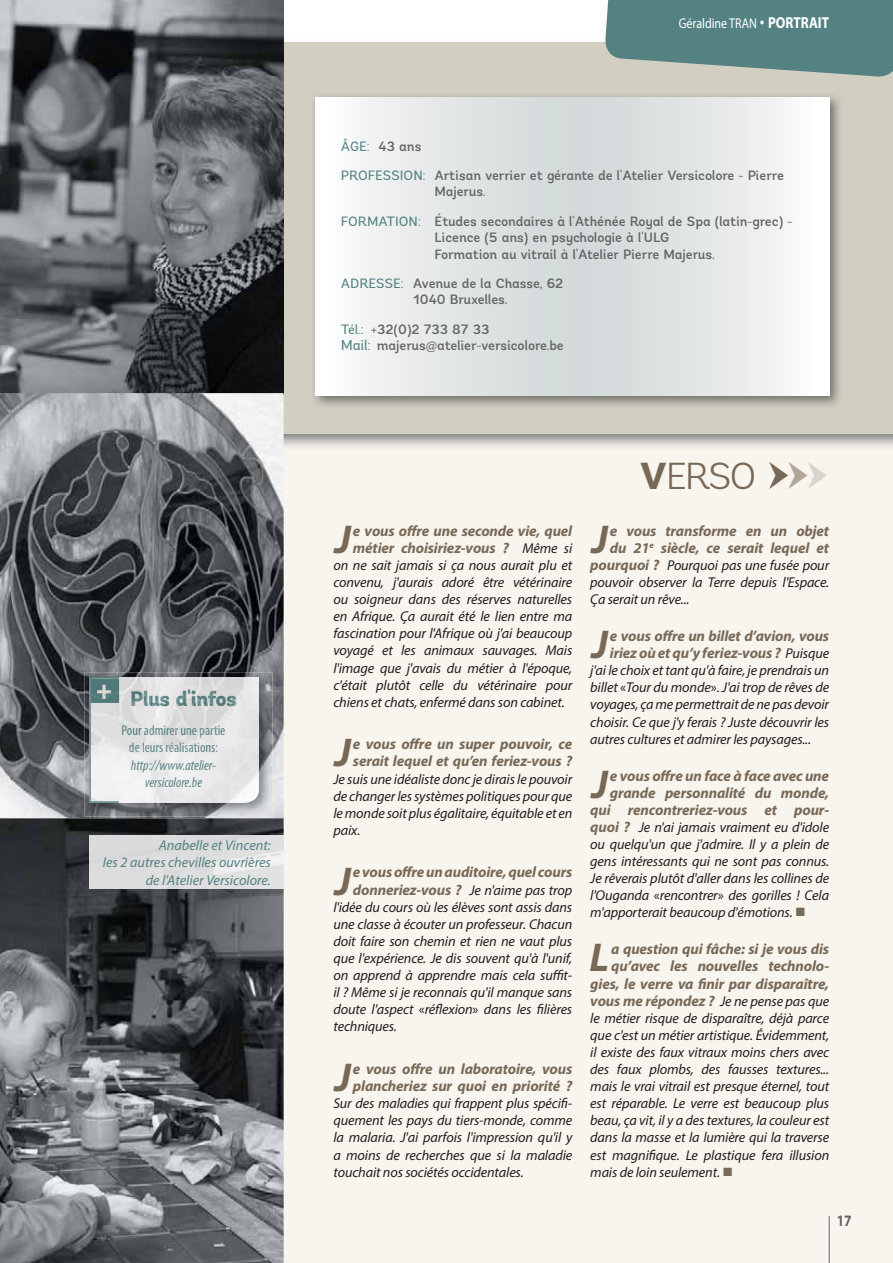
<style>
.page{position:relative;width:893px;height:1263px;background:#fff}
.page>*{position:absolute;margin:0;border:0;box-sizing:border-box;transform-origin:0 0}
.t1{font:italic 700 40.35px "Myriad Pro";color:#786956}
.t2{font:300 37.5px "Andes";color:#786956}
.t3{font:900 semi-expanded 27px "Myriad Pro";color:#d8d8d8}
.t4{font:800 21px "Andes";letter-spacing:-.035em;color:#598283}
.t5{font:700 15.9px "Myriad Pro";color:#636466;scale:.85 1}
.t6{font:italic 700 15px/17.1px "Myriad Pro";letter-spacing:-.01em;color:#786956}
.t7{font:italic 14.25px/17.1px "Myriad Pro";letter-spacing:-.01em;color:#231f20;text-align:justify}
.t8{font:condensed 14.25px/17.1px "Myriad Pro";color:#598283;text-align:center}
.t9{font:italic 14.25px/17.1px "Myriad Pro";color:#548282;text-align:right}
.t10{font:14.1px "Myriad Pro";color:#fff;scale:.85 1}
.t11{font:500 13.5px/16.5px "Andes";letter-spacing:-.005em;color:#636466}
.s1{color:#517878}
.s2{color:#567f7f}
.s3{color:#5b8383}
.s4{color:#557d7e}
.s5{color:#547c7c}
.s6{color:#5a8282}
.s7{color:#537a7a}
.s8{color:#527a7a}
.s9{color:#52797a}
.s10{color:#557d7d}
.s11{color:#588182}
.s12{color:#517879}
.s13{color:#537b7b}
.s14{color:#567e7f}
.s15{color:#577f80}
.s16{font-style:italic;color:#5d8586}
.s17{font-style:italic;color:#5c8586}
.s18{font-style:italic;color:#578080}
.s19{font-style:italic;color:#598282}
.s20{font-style:italic;color:#5d8686}
.s21{font-style:italic;color:#5a8384}
.s22{font-style:italic;color:#5d8585}
.s23{font-style:italic;color:#5b8484}
.s24{font-style:italic;color:#5a8383}
.s25{font-style:italic;color:#5d8787}
.s26{font-style:italic}
.s27{font-style:italic;color:#5c8485}
.s28{font-style:italic;color:#5b8485}
.s29{font-weight:700;font-size:21.3px}
.s30{font-weight:700;font-size:15.9px}
.s31{font-weight:400;color:#548282}
.s32{font-weight:400;font-size:14.25px;color:#548282}
.s33{font-weight:400;font-size:14.25px;color:#231f20}
.s34{font-style:normal}
.s35{font-weight:800}
.s36{font-weight:700;font-size:15px;color:#786956}
</style>
<div class="page">
<div style="left:0;top:43px;width:893px;height:1220px;background:#f8f4ee"></div>
<div style="left:0;top:43px;width:893px;height:391px;background:#d3cec2"></div>
<img style="left:0;top:0;width:284px;height:1263px">
<svg style="left:604px;top:0;width:289px;height:77px;background:#658c8a"></svg>
<hr style="left:829px;top:1216px;width:1px;height:47px;background:#636466">
<img style="left:314px;top:95px;width:526px;height:311px">
<svg style="left:315px;top:97px;width:514px;height:298px;background:#e5e9e9"></svg>
<img style="left:85px;top:672px;width:187px;height:144px">
<img style="left:119px;top:677px;width:140px;height:126px">
<img style="left:125px;top:689px;width:111px;height:17px">
<img style="left:122px;top:725px;width:106px;height:13px">
<img style="left:129px;top:743px;width:89px;height:10px">
<img style="left:131px;top:760px;width:85px;height:12px">
<img style="left:146px;top:777px;width:56px;height:10px">
<img style="left:89px;top:677px;width:30px;height:126px">
<img style="left:89px;top:835px;width:195px;height:54px">
<h3 class="t3" style="left:96px;top:673px;width:18px">+</h3>
<h3 class="t4" style="left:130px;top:686px;width:108px"><span class="s1">P</span><span class="s2">l</span>u<span class="s3">s</span> d<span class="s4">'</span><span class="s5">i</span><span class="s6">n</span><span class="s7">f</span><span class="s8">o</span><span class="s9">s</span></h3>
<p class="t8" style="left:122px;top:723px;width:105px"><span class="s10">Pour</span> <span class="s11">a</span>dmir<span class="s12">e</span><span class="s8">r</span> <span class="s13">u</span><span class="s9">ne</span> <span class="s1">p</span><span class="s14">ar</span><span class="s15">ti</span>e <span class="s10">de</span> <span class="s5">l</span><span class="s2">eu</span><span class="s14">rs</span> <span class="s1">r</span><span class="s12">éa</span><span class="s5">li</span><span class="s3">sa</span>tion<span class="s15">s</span>: <span class="s16">ht</span><span class="s17">tp</span><span class="s18">:/</span><span class="s19">/w</span><span class="s20">ww</span><span class="s21">.a</span><span class="s22">te</span><span class="s23">li</span><span class="s24">er&shy;</span><span class="s25">ve</span><span class="s26">rs</span><span class="s27">ic</span><span class="s24">ol</span><span class="s22">or</span><span class="s28">e.</span><span class="s27">be</span></p>
<p class="t9" style="left:103px;top:838px;width:170px">Anabelle et Vincent:<br>les 2 autres chevilles ouvrières de l'Atelier Versicolore.</p>
<p class="t10" style="left:679px;top:18px;width:179px">Géraldine TRAN <span class="s29">·</span> <span class="s30">PORTRAIT</span></p>
<p class="t11" style="left:341px;top:131px;width:444px;line-height:29.2px"><span class="s31">ÂGE:</span> 43 ans<br><span class="s31">PROFESSION:</span> Artisan verrier et gérante de l'Atelier Versicolore - Pierre</p>
<p class="t11" style="left:341px;top:177px;width:453px;line-height:29.2px;text-indent:94px">Majerus.<br><span class="s31">FORMATION:</span> Études secondaires à l'Athénée Royal de Spa (latin-grec) -</p>
<p class="t11" style="left:434px;top:229px;width:282px">Licence (5 ans) en psychologie à l'ULG<br>Formation au vitrail à l'Atelier Pierre Majerus.</p>
<p class="t11" style="left:413px;top:275px;width:152px;text-indent:-72px"><span class="s31">ADRESSE:</span> Avenue de la Chasse, 62<br>1040 Bruxelles.</p>
<p class="t11" style="left:341px;top:321px;width:224px"><span class="s31">Tél.:</span> +32(0)2 733 87 33<br><span class="s32">Mail:</span> majerus@atelier-versicolore.be</p>
<h1 class="t1" style="left:335px;top:524px;width:18px">J</h1>
<p class="t6" style="left:353px;top:524px;width:221px">e vous offre une seconde vie, quel métier choisiriez-vous ? <span class="s33">Même si</span></p>
<p class="t7" style="left:333px;top:558px;width:240px">on ne sait jamais si ça nous aurait plu et convenu, j'aurais adoré être vétérinaire ou soigneur dans des réserves naturelles en Afrique. Ça aurait été le lien entre ma fascination pour l'Afrique où j'ai beaucoup voyagé et les animaux sauvages. Mais l'image que j'avais du métier à l'époque, c'était plutôt celle du vétérinaire pour chiens et chats, enfermé dans son cabinet.</p>
<h1 class="t1" style="left:335px;top:738px;width:18px">J</h1>
<p class="t6" style="left:353px;top:737px;width:221px">e vous offre un super pouvoir, ce serait lequel et qu’en feriez-vous ?</p>
<p class="t7" style="left:333px;top:772px;width:240px">Je suis une idéaliste donc je dirais le pouvoir de changer les systèmes politiques pour que le monde soit plus égalitaire, équitable et en paix.</p>
<h1 class="t1" style="left:335px;top:866px;width:18px">J</h1>
<p class="t6" style="left:353px;top:865px;width:221px">e vous offre un auditoire, quel cours donneriez-vous ? <span class="s33">Je n'aime pas trop</span></p>
<p class="t7" style="left:333px;top:900px;width:240px">l'idée du cours où les élèves sont assis dans une classe à écouter un professeur. Chacun doit faire son chemin et rien ne vaut plus que l'expérience. Je dis souvent qu'à l'unif, on apprend à apprendre mais cela suffit&shy;il ? Même si je reconnais qu'il manque sans doute l'aspect <span class="s34">«</span>réflexion<span class="s34">»</span> dans les filières techniques.</p>
<h1 class="t1" style="left:335px;top:1062px;width:18px">J</h1>
<p class="t6" style="left:353px;top:1062px;width:221px">e vous offre un laboratoire, vous plancheriez sur quoi en priorité ?</p>
<p class="t7" style="left:333px;top:1096px;width:240px">Sur des maladies qui frappent plus spécifi&shy;quement les pays du tiers-monde, comme la malaria. J'ai parfois l'impression qu'il y a moins de recherches que si la maladie touchait nos sociétés occidentales.</p>
<h2 class="t2" style="left:640px;top:454px;width:119px"><span class="s35">V</span>ERSO</h2>
<h1 class="t1" style="left:592px;top:524px;width:18px">J</h1>
<p class="t6" style="left:610px;top:524px;width:221px">e vous transforme en un objet du 21<sup>e</sup> siècle, ce serait lequel et</p>
<p class="t7" style="left:590px;top:558px;width:240px"><span class="s36">pourquoi ?</span> Pourquoi pas une fusée pour pouvoir observer la Terre depuis l'Espace.<br>Ça serait un rêve...</p>
<h1 class="t1" style="left:592px;top:629px;width:18px">J</h1>
<p class="t6" style="left:610px;top:629px;width:221px">e vous offre un billet d’avion, vous iriez où et qu’y feriez-vous ? <span class="s33">Puisque</span></p>
<p class="t7" style="left:590px;top:663px;width:240px">j'ai le choix et tant qu'à faire, je prendrais un billet <span class="s34">«</span>Tour du monde<span class="s34">».</span> J'ai trop de rêves de voyages, ça me permettrait de ne pas devoir choisir. Ce que j'y ferais ? Juste découvrir les autres cultures et admirer les paysages...</p>
<h1 class="t1" style="left:592px;top:769px;width:18px">J</h1>
<p class="t6" style="left:590px;top:768px;width:240px;text-align:right">e vous offre un face à face avec une grande person nalité du monde, qui rencontreriez-vous et pour-</p>
<p class="t7" style="left:590px;top:820px;width:240px"><span class="s36">quoi ?</span> Je n'ai jamais vraiment eu d'idole ou quelqu'un que j'admire. Il y a plein de gens intéressants qui ne sont pas connus.<br>Je rêverais plutôt d'aller dans les collines de l'Ouganda <span class="s34">«</span>rencontrer<span class="s34">»</span> des gorilles ! Cela m'apporterait beaucoup d'émotions.</p>
<h1 class="t1" style="left:589px;top:943px;width:21px">L</h1>
<p class="t6" style="left:590px;top:942px;width:240px;text-align:right">a question qui fâche: si je vous dis qu’avec les nouvelles technolo&shy;gies, le verre va finir par disparaître, vous me répondez ? <span class="s33">Je ne pense pas que</span></p>
<p class="t7" style="left:590px;top:1011px;width:240px">le métier risque de disparaître, déjà parce que c'est un métier artistique. Évidemment, il existe des faux vitraux moins chers avec des faux plombs, des fausses textures... mais le vrai vitrail est presque éternel, tout est réparable. Le verre est beaucoup plus beau, ça vit, il y a des textures, la couleur est dans la masse et la lumière qui la traverse est magnifique. Le plastique fera illusion mais de loin seulement.</p>
<p class="t5" style="left:837px;top:1215px;width:19px">17</p>
</div>
